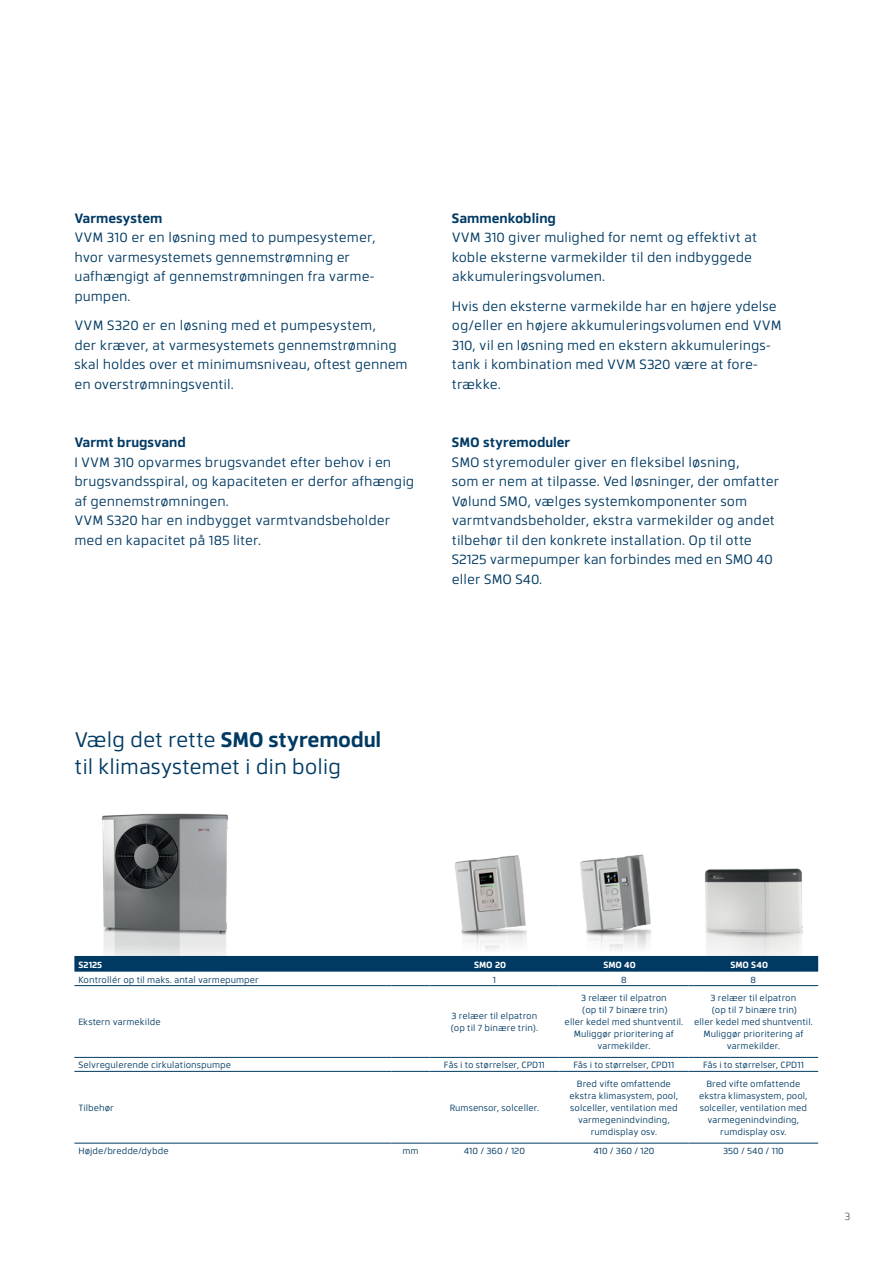
<style>
.page{position:relative;width:893px;height:1263px;background:#fff}
.page>*{position:absolute;margin:0;border:0;box-sizing:border-box;transform-origin:0 0}
.Subheadline_1_-_Caps{font:21px/27px "Facto";letter-spacing:-.01em;color:#003a63}
.Body_copy{font:13.5px/19.5px "Facto";color:#003a63}
.t1{font:300 10.5px "Facto";color:#231f20}
.Tabell_bröd{font:9px/12px "Facto";color:#003a63;text-align:center}
.Tabell{font:700 9px "Facto";color:#fff}
.Tabell_rubrik{font:700 9px "Facto";color:#fff}
.s1{font-weight:700}
</style>
<div class="page">
<img style="left:693px;top:868px;width:116px;height:88px">
<img style="left:446px;top:855px;width:82px;height:132px">
<img style="left:578px;top:854px;width:99px;height:133px">
<img style="left:96px;top:813px;width:140px;height:174px">
<div style="left:74px;top:956px;width:744px;height:16px;background:#003a63"></div>
<hr style="left:74px;top:985px;width:317px;height:1px;background:#003a63">
<hr style="left:391px;top:985px;width:39px;height:1px;background:#003a63">
<hr style="left:430px;top:985px;width:129px;height:1px;background:#003a63">
<hr style="left:559px;top:985px;width:130px;height:1px;background:#003a63">
<hr style="left:689px;top:985px;width:129px;height:1px;background:#003a63">
<hr style="left:74px;top:1057px;width:317px;height:1px;background:#003a63">
<hr style="left:391px;top:1057px;width:39px;height:1px;background:#003a63">
<hr style="left:430px;top:1057px;width:129px;height:1px;background:#003a63">
<hr style="left:559px;top:1057px;width:130px;height:1px;background:#003a63">
<hr style="left:689px;top:1057px;width:129px;height:1px;background:#003a63">
<hr style="left:74px;top:1071px;width:317px;height:1px;background:#003a63">
<hr style="left:391px;top:1071px;width:39px;height:1px;background:#003a63">
<hr style="left:430px;top:1071px;width:129px;height:1px;background:#003a63">
<hr style="left:559px;top:1071px;width:130px;height:1px;background:#003a63">
<hr style="left:689px;top:1071px;width:129px;height:1px;background:#003a63">
<hr style="left:74px;top:1143px;width:317px;height:1px;background:#003a63">
<hr style="left:391px;top:1143px;width:39px;height:1px;background:#003a63">
<hr style="left:430px;top:1143px;width:129px;height:1px;background:#003a63">
<hr style="left:559px;top:1143px;width:130px;height:1px;background:#003a63">
<hr style="left:689px;top:1143px;width:129px;height:1px;background:#003a63">
<p class="Body_copy" style="left:74px;top:207px;width:303px"><span class="s1">Varmesystem<br></span>VVM 310 er en løsning med to pumpesystemer, hvor varmesystemets gennemstrømning er uafhængigt af gennemstrømningen fra varme&shy;pumpen.</p>
<p class="Body_copy" style="left:74px;top:315px;width:335px">VVM S320 er en løsning med et pumpesystem,<br>der kræver, at varmesystemets gennemstrømning skal holdes over et minimumsniveau, oftest gennem en overstrømningsventil.</p>
<p class="Body_copy" style="left:74px;top:432px;width:341px"><span class="s1">Varmt brugsvand<br></span>I VVM 310 opvarmes brugsvandet efter behov i en brugsvandsspiral, og kapaciteten er derfor afhængig af gennemstrømningen.<br>VVM S320 har en indbygget varmtvandsbeholder med en kapacitet på 185 liter.</p>
<p class="Body_copy" style="left:452px;top:207px;width:307px"><span class="s1">Sammenkobling<br></span>VVM 310 giver mulighed for nemt og effektivt at koble eksterne varmekilder til den indbyggede akkumuleringsvolumen.</p>
<p class="Body_copy" style="left:452px;top:295px;width:331px">Hvis den eksterne varmekilde har en højere ydelse og/eller en højere akkumuleringsvolumen end VVM 310, vil en løsning med en ekstern akkumulerings&shy;tank i kombination med VVM S320 være at fore&shy;trække.</p>
<p class="Body_copy" style="left:452px;top:432px;width:329px"><span class="s1">SMO styremoduler<br></span>SMO styremoduler giver en fleksibel løsning,<br>som er nem at tilpasse. Ved løsninger, der omfatter Vølund SMO, vælges systemkomponenter som varmtvandsbeholder, ekstra varmekilder og andet tilbehør til den konkrete installation. Op til otte S2125 varmepumper kan forbindes med en SMO 40 eller SMO S40.</p>
<p class="Subheadline_1_-_Caps" style="left:74px;top:725px;width:308px">Vælg det rette <span class="s1">SMO styremodul </span>til klimasystemet i din bolig</p>
<p class="Tabell_rubrik" style="left:78px;top:958px;width:25px">S2125</p>
<p class="Tabell" style="left:474px;top:958px;width:34px">SMO 20</p>
<p class="Tabell" style="left:603px;top:958px;width:34px">SMO 40</p>
<p class="Tabell" style="left:730px;top:958px;width:39px">SMO S40</p>
<p class="Tabell_bröd" style="left:78px;top:973px;width:182px">Kontrollér op til maks. antal varmepumper</p>
<p class="Tabell_bröd" style="left:493px;top:973px;width:5px">1</p>
<p class="Tabell_bröd" style="left:621px;top:973px;width:7px">8</p>
<p class="Tabell_bröd" style="left:751px;top:973px;width:7px">8</p>
<p class="Tabell_bröd" style="left:78px;top:1015px;width:84px">Ekstern varmekilde</p>
<p class="Tabell_bröd" style="left:451px;top:1009px;width:89px;text-align:left">3 relæer til elpatron (op til 7 binære trin).</p>
<p class="Tabell_bröd" style="left:565px;top:991px;width:120px">3 relæer til elpatron<br>(op til 7 binære trin)<br>eller kedel med shuntventil.<br>Muliggør prioritering af varmekilder.</p>
<p class="Tabell_bröd" style="left:694px;top:991px;width:120px">3 relæer til elpatron<br>(op til 7 binære trin)<br>eller kedel med shuntventil.<br>Muliggør prioritering af varmekilder.</p>
<p class="Tabell_bröd" style="left:78px;top:1059px;width:154px">Selvregulerende cirkulationspumpe</p>
<p class="Tabell_bröd" style="left:444px;top:1059px;width:102px">Fås i to størrelser, CPD11</p>
<p class="Tabell_bröd" style="left:573px;top:1059px;width:102px">Fås i to størrelser, CPD11</p>
<p class="Tabell_bröd" style="left:703px;top:1059px;width:102px">Fås i to størrelser, CPD11</p>
<p class="Tabell_bröd" style="left:78px;top:1101px;width:37px">Tilbehør</p>
<p class="Tabell_bröd" style="left:450px;top:1101px;width:91px">Rumsensor, solceller.</p>
<p class="Tabell_bröd" style="left:570px;top:1077px;width:110px">Bred vifte omfattende ekstra klimasystem, pool, solceller, ventilation med varmegenindvinding, rumdisplay osv.</p>
<p class="Tabell_bröd" style="left:699px;top:1077px;width:110px">Bred vifte omfattende ekstra klimasystem, pool, solceller, ventilation med varmegenindvinding, rumdisplay osv.</p>
<p class="Tabell_bröd" style="left:78px;top:1144px;width:92px">Højde/bredde/dybde</p>
<p class="Tabell_bröd" style="left:402px;top:1144px;width:18px">mm</p>
<p class="Tabell_bröd" style="left:464px;top:1144px;width:63px">410 / 360 / 120</p>
<p class="Tabell_bröd" style="left:593px;top:1144px;width:63px">410 / 360 / 120</p>
<p class="Tabell_bröd" style="left:723px;top:1144px;width:62px">350 / 540 / 110</p>
<p class="t1" style="left:844px;top:1209px;width:7px">3</p>
</div>
